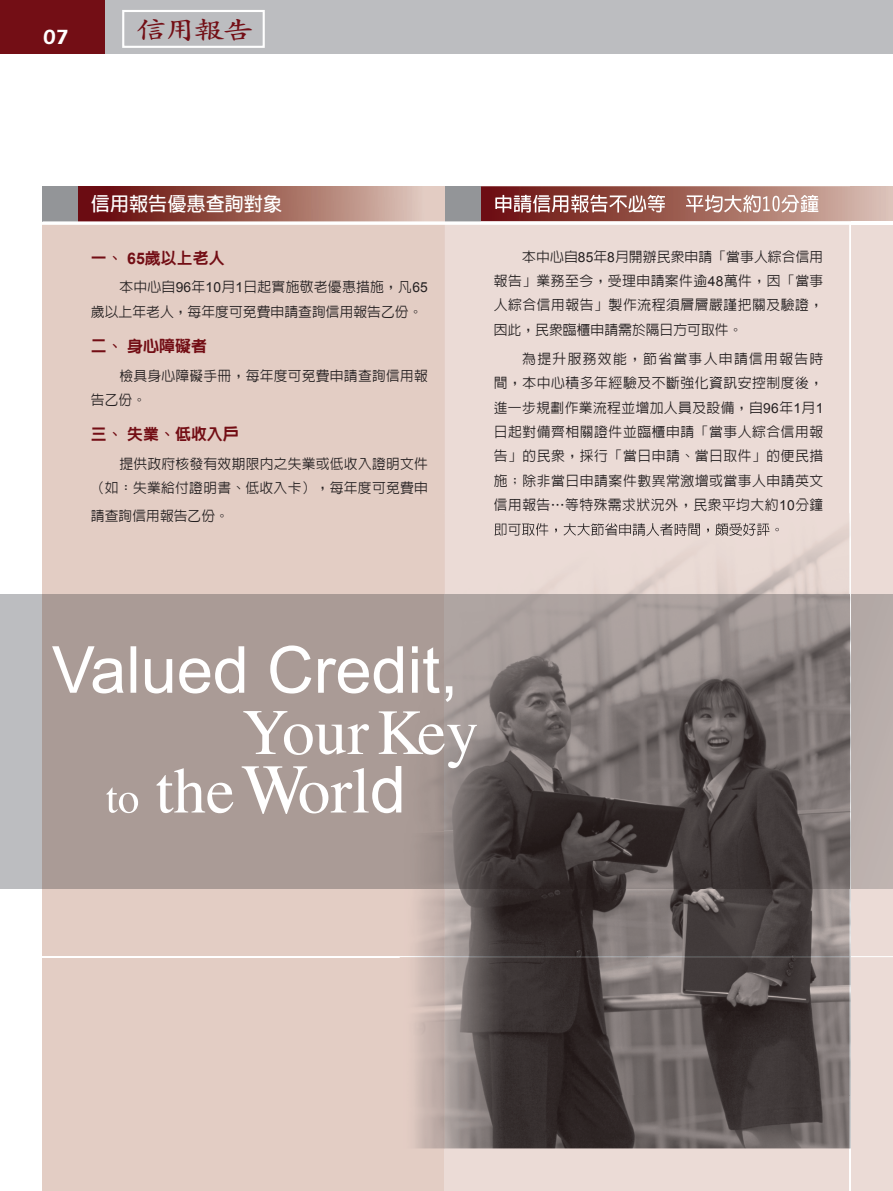
<style>
.page{position:relative;width:893px;height:1191px;background:#fff}
.page>*{position:absolute;margin:0;border:0;box-sizing:border-box;transform-origin:0 0}
.t1{font:700 25.5px "Zen Kai";color:#730e15;scale:1.25 1}
.t2{font:600 21.3px "Itc Eras";color:#fff}
.t3{font:700 19.2px "Lin Gothic";color:#fff}
.t4{font:800 15.9px "Lin Gothic";color:#730e15}
.t5{font:500 13.8px/24.5px "Lin Gothic";letter-spacing:.015em;color:#231f20;text-align:justify}
.s1{font-family:"Arial";font-weight:700}
.s2{font-family:"Arial";font-weight:400}
</style>
<div class="page">
<div style="left:0;top:0;width:893px;height:54px;background:#bcbdc0"></div>
<div style="left:0;top:0;width:105px;height:54px;background:#730e15"></div>
<div style="left:122px;top:10px;width:143px;height:38px;border:2px solid #fff"></div>
<div style="left:445px;top:186px;width:448px;height:1005px;background:#ebdbd6"></div>
<div style="left:850px;top:186px;width:43px;height:35px;background:#d5b8b0"></div>
<hr style="left:33px;top:221px;width:860px;height:4px;background:#fff">
<div style="left:0;top:594px;width:43px;height:295px;background:#bcbdc0"></div>
<div style="left:850px;top:594px;width:43px;height:295px;background:#b8aeab"></div>
<svg style="left:42px;top:956px;width:851px;height:235px"></svg>
<hr style="left:849px;top:222px;width:1px;height:969px;background:#fff">
<div style="left:43px;top:513px;width:357px;height:635px;background:#e3cdc4"></div>
<div style="left:43px;top:594px;width:357px;height:295px;background:#aa9b96"></div>
<hr style="left:43px;top:956px;width:357px;height:1px;background:#fff">
<svg style="left:43px;top:186px;width:807px;height:327px"></svg>
<img style="left:849px;top:513px;width:1px;height:635px">
<img style="left:400px;top:889px;width:449px;height:259px">
<img style="left:494px;top:523px;width:285px;height:13px">
<img style="left:400px;top:594px;width:449px;height:295px">
<img style="left:400px;top:956px;width:449px;height:1px">
<svg style="left:52px;top:645px;width:400px;height:57px"></svg>
<svg style="left:106px;top:711px;width:371px;height:103px"></svg>
<h2 class="t2" style="left:42px;top:24px;width:28px">07</h2>
<h1 class="t1" style="left:136px;top:17px;width:96px">信用報告</h1>
<h3 class="t3" style="left:91px;top:194px;width:193px">信用報告優惠查詢對象</h3>
<p class="t4" style="left:91px;top:249px;width:135px">一、 <span class="s1">65</span>歲以上老人</p>
<p class="t5" style="left:91px;top:275px;width:339px;text-indent:28px">本中心自<span class="s2">96</span>年<span class="s2">10</span>月<span class="s2">1</span>日起實施敬老優惠措施，凡<span class="s2">65</span>歲以上年老人，每年度可免費申請查詢信用報告乙份。</p>
<p class="t4" style="left:91px;top:337px;width:118px">二、身心障礙者</p>
<p class="t5" style="left:91px;top:363px;width:339px;text-indent:28px">檢具身心障礙手冊，每年度可免費申請查詢信用報告乙份。</p>
<p class="t4" style="left:91px;top:426px;width:149px">三、失業、低收入戶</p>
<p class="t5" style="left:91px;top:451px;width:339px;text-align:right">提供政府核發有效期限內之失業或低收入證明文件<br>（如：失業給付證明書、低收入卡），每年度可免費申</p>
<p class="t5" style="left:91px;top:503px;width:140px">請查詢信用報告乙份。</p>
<h3 class="t3" style="left:494px;top:194px;width:327px">申請信用報告不必等 平均大約10分鐘</h3>
<p class="t5" style="left:494px;top:244px;width:331px;text-indent:28px">本中心自<span class="s2">85</span>年<span class="s2">8</span>月開辦民眾申請「當事人綜合信用報告」業務至今，受理申請案件逾<span class="s2">48</span>萬件，因「當事人綜合信用報告」製作流程須層層嚴謹把關及驗證，因此，民眾臨櫃申請需於隔日方可取件。</p>
<p class="t5" style="left:494px;top:346px;width:331px;text-indent:28px">為提升服務效能，節省當事人申請信用報告時間，本中心積多年經驗及不斷強化資訊安控制度後，進一步規劃作業流程並增加人員及設備，自<span class="s2">96</span>年<span class="s2">1</span>月<span class="s2">1</span>日起對備齊相關證件並臨櫃申請「當事人綜合信用報告」的民眾，採行「當日申請、當日取件」的便民措施；除非當日申請案件數異常激增或當事人申請英文信用報告…等特殊需求狀況外，民眾平均大約<span class="s2">10</span>分鐘</p>
</div>
